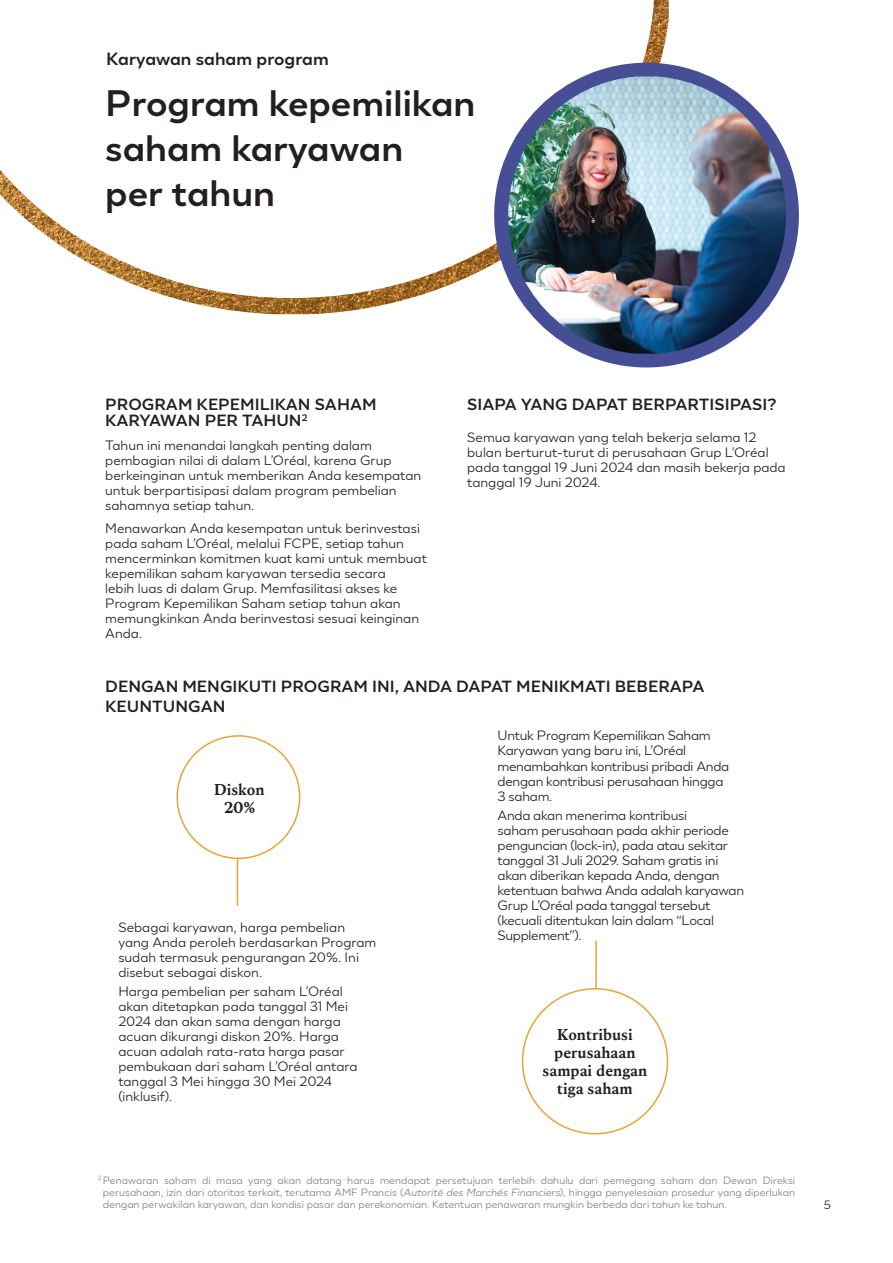
<style>
.page{position:relative;width:893px;height:1263px;background:#fff}
.page>*{position:absolute;margin:0;border:0;box-sizing:border-box;transform-origin:0 0}
.t1{font:700 37.5px/45px "LOREAL Essentielle";color:#231f20}
.t2{font:700 18px "LOREAL Essentielle";color:#231f20}
.t3{font:700 16.5px/16.5px "LOREAL Essentielle";color:#231f20}
.t4{font:700 15px/18px "LOREAL Royale";color:#231f20;text-align:center}
.t5{font:13.5px/15px "LOREAL Essentielle";color:#231f20}
.t6{font:13.5px/15px "LOREAL Essentielle";letter-spacing:-.02em;color:#231f20}
.t7{font:12px "LOREAL Essentielle";color:#231f20}
.t8{font:10.5px/12px "LOREAL Essentielle";color:#808285;text-align:justify}
.s1{font-style:italic}
</style>
<div class="page">
<img style="left:0;top:0;width:669px;height:314px">
<div style="left:494px;top:63px;width:305px;height:304px;background:#464f96;border-radius:50%"></div>
<img style="left:508px;top:77px;width:278px;height:277px;border-radius:134px">
<div style="left:176px;top:735px;width:124px;height:124px;border:2px solid #e7a535;border-radius:50%"></div>
<hr style="left:237px;top:858px;width:1px;height:48px;background:#e7a535">
<hr style="left:595px;top:940px;width:2px;height:48px;background:#e7a535">
<p class="t2" style="left:106px;top:47px;width:224px">Karyawan saham program</p>
<p class="t1" style="left:105px;top:81px;width:372px">Program kepemilikan saham karyawan<br>per tahun</p>
<p class="t3" style="left:105px;top:396px;width:273px">PROGRAM KEPEMILIKAN SAHAM<br>KARYAWAN PER TAHUN<sup>2</sup></p>
<p class="t5" style="left:105px;top:437px;width:318px">Tahun ini menandai langkah penting dalam pembagian nilai di dalam L’Oréal, karena Grup berkeinginan untuk memberikan Anda kesempatan untuk berpartisipasi dalam program pembelian sahamnya setiap tahun.</p>
<p class="t5" style="left:105px;top:521px;width:323px">Menawarkan Anda kesempatan untuk berinvestasi pada saham L’Oréal, melalui FCPE, setiap tahun mencerminkan komitmen kuat kami untuk membuat kepemilikan saham karyawan tersedia secara<br>lebih luas di dalam Grup. Memfasilitasi akses ke Program Kepemilikan Saham setiap tahun akan memungkinkan Anda berinvestasi sesuai keinginan Anda.</p>
<p class="t3" style="left:467px;top:396px;width:311px">SIAPA YANG DAPAT BERPARTISIPASI?</p>
<p class="t5" style="left:467px;top:429px;width:320px">Semua karyawan yang telah bekerja selama 12 bulan berturut-turut di perusahaan Grup L’Oréal pada tanggal 19 Juni 2024 dan masih bekerja pada tanggal 19 Juni 2024.</p>
<p class="t3" style="left:105px;top:676px;width:601px;line-height:19.8px">DENGAN MENGIKUTI PROGRAM INI, ANDA DAPAT MENIKMATI BEBERAPA<br>KEUNTUNGAN</p>
<p class="t4" style="left:214px;top:780px;width:52px">Diskon<br>20%</p>
<p class="t5" style="left:118px;top:919px;width:259px">Sebagai karyawan, harga pembelian yang Anda peroleh berdasarkan Program sudah termasuk pengurangan 20%. Ini disebut sebagai diskon.</p>
<p class="t5" style="left:118px;top:983px;width:241px">Harga pembelian per saham L’Oréal akan ditetapkan pada tanggal 31 Mei<br>2024 dan akan sama dengan harga acuan dikurangi diskon 20%. Harga acuan adalah rata-rata harga pasar pembukaan dari saham L’Oréal antara tanggal 3 Mei hingga 30 Mei 2024 (inklusif).</p>
<p class="t6" style="left:497px;top:728px;width:233px">Untuk Program Kepemilikan Saham<br>Karyawan yang baru ini, L’Oréal menambahkan kontribusi pribadi Anda dengan kontribusi perusahaan hingga<br>3 saham.</p>
<p class="t6" style="left:497px;top:807px;width:248px">Anda akan menerima kontribusi<br>saham perusahaan pada akhir periode penguncian (lock-in), pada atau sekitar tanggal 31 Juli 2029. Saham gratis ini akan diberikan kepada Anda, dengan ketentuan bahwa Anda adalah karyawan Grup L’Oréal pada tanggal tersebut (kecuali ditentukan lain dalam “Local Supplement”).</p>
<p class="t4" style="left:543px;top:1025px;width:106px">Kontribusi perusahaan sampai dengan tiga saham</p>
<p class="t8" style="left:103px;top:1174px;width:694px;text-indent:-5px"><sup>2</sup> Penawaran saham di masa yang akan datang harus mendapat persetujuan terlebih dahulu dari pemegang saham dan Dewan Direksi perusahaan, izin dari otoritas terkait, terutama AMF Prancis (<span class="s1">Autorité des Marchés Financiers</span>), hingga penyelesaian prosedur yang diperlukan dengan perwakilan karyawan, dan kondisi pasar dan perekonomian. Ketentuan penawaran mungkin berbeda dari tahun ke tahun.</p>
<p class="t7" style="left:824px;top:1197px;width:9px">5</p>
</div>
